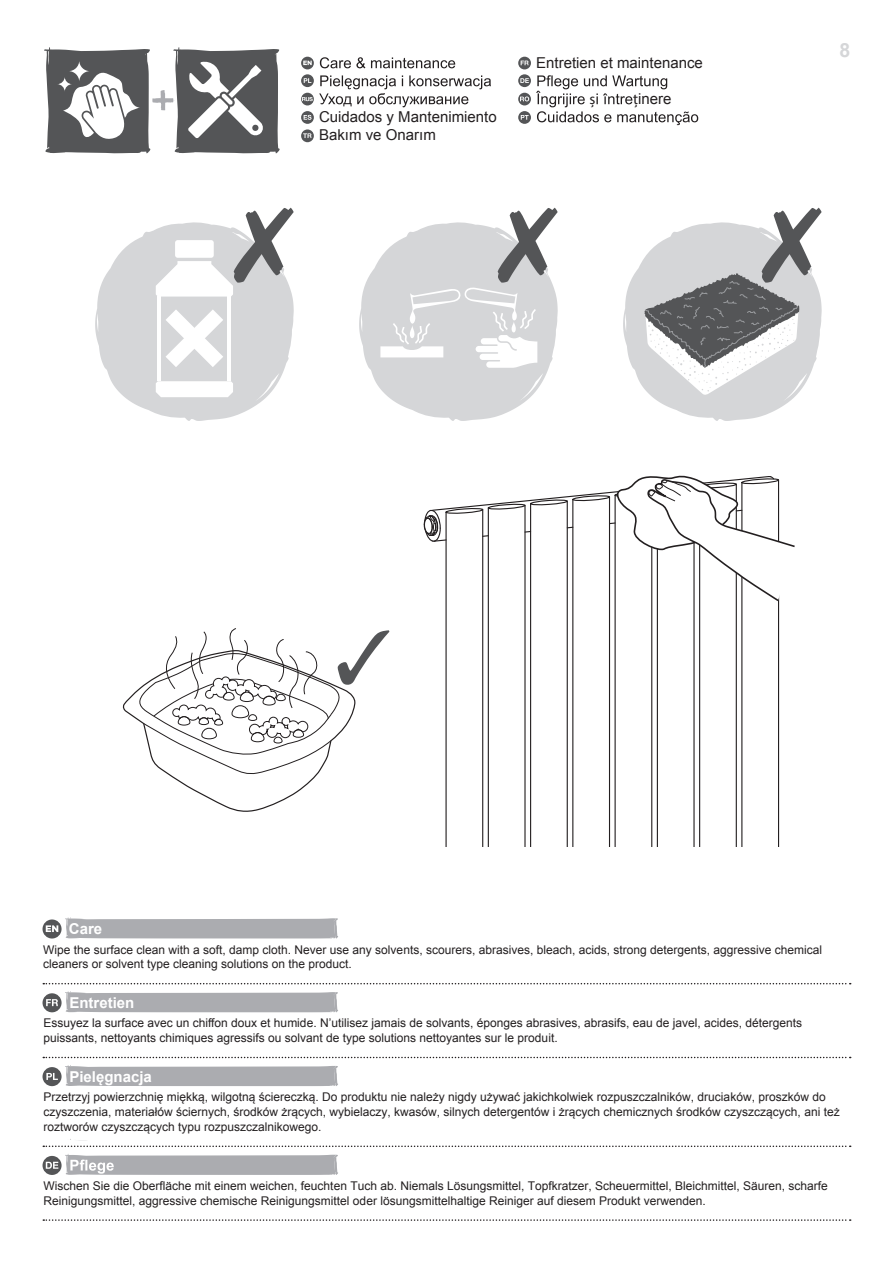
<style>
.page{position:relative;width:893px;height:1263px;background:#fff}
.page>*{position:absolute;margin:0;border:0;box-sizing:border-box;transform-origin:0 0}
.t1{font:700 19.5px "Arial";color:#d5d6d8}
.t2{font:15px/18px "Arial";color:#231f20}
.t3{font:700 15px "Arial";color:#fff}
.t4{font:15px "Myriad Pro";color:#231f20}
.t5{font:12px/15px "Arial";color:#231f20}
.s1{font-family:"Myriad Pro"}
</style>
<div class="page">
<svg style="left:359px;top:208px;width:199px;height:213px"></svg>
<svg style="left:95px;top:208px;width:199px;height:213px"></svg>
<svg style="left:623px;top:208px;width:199px;height:213px"></svg>
<svg style="left:518px;top:57px;width:180px;height:68px"></svg>
<svg style="left:301px;top:57px;width:190px;height:85px"></svg>
<svg style="left:44px;top:47px;width:236px;height:107px"></svg>
<svg style="left:122px;top:628px;width:267px;height:184px"></svg>
<svg style="left:43px;top:983px;width:808px;height:1px"></svg>
<svg style="left:43px;top:1057px;width:808px;height:1px"></svg>
<svg style="left:43px;top:1219px;width:808px;height:2px"></svg>
<svg style="left:43px;top:917px;width:295px;height:21px;background:#b3b4b7"></svg>
<svg style="left:43px;top:991px;width:295px;height:21px;background:#b2b2b6"></svg>
<svg style="left:43px;top:1065px;width:295px;height:21px;background:#b1b2b5"></svg>
<svg style="left:43px;top:1139px;width:808px;height:36px"></svg>
<hr style="left:778px;top:480px;width:1px;height:366px;background:#231f20">
<hr style="left:741px;top:482px;width:1px;height:364px;background:#231f20">
<hr style="left:736px;top:484px;width:1px;height:362px;background:#231f20">
<hr style="left:699px;top:487px;width:1px;height:359px;background:#231f20">
<hr style="left:693px;top:488px;width:2px;height:358px;background:#231f20">
<hr style="left:657px;top:491px;width:1px;height:355px;background:#231f20">
<hr style="left:651px;top:493px;width:1px;height:353px;background:#231f20">
<hr style="left:615px;top:495px;width:1px;height:351px;background:#231f20">
<hr style="left:609px;top:497px;width:1px;height:349px;background:#231f20">
<hr style="left:572px;top:499px;width:1px;height:347px;background:#231f20">
<hr style="left:567px;top:501px;width:1px;height:345px;background:#231f20">
<hr style="left:530px;top:504px;width:1px;height:342px;background:#231f20">
<hr style="left:524px;top:505px;width:2px;height:341px;background:#231f20">
<hr style="left:488px;top:508px;width:1px;height:338px;background:#231f20">
<hr style="left:482px;top:510px;width:1px;height:336px;background:#231f20">
<hr style="left:445px;top:512px;width:2px;height:334px;background:#231f20">
<svg style="left:423px;top:475px;width:372px;height:127px"></svg>
<p class="t2" style="left:319px;top:108px;width:179px">Cuidados y Mantenimiento<br>Bakım ve Onarım</p>
<p class="t2" style="left:536px;top:54px;width:168px">Entretien et maintenance</p>
<p class="t4" style="left:590px;top:90px;width:7px">ș</p>
<p class="t2" style="left:633px;top:90px;width:40px"><span class="s1">ț</span>inere</p>
<h1 class="t1" style="left:839px;top:37px;width:12px">8</h1>
<p class="t3" style="left:69px;top:919px;width:35px">Care</p>
<p class="t5" style="left:43px;top:942px;width:780px;line-height:14.4px">Wipe the surface clean with a soft, damp cloth. Never use any solvents, scourers, abrasives, bleach, acids, strong detergents, aggressive chemical cleaners or solvent type cleaning solutions on the product.</p>
<p class="t3" style="left:69px;top:993px;width:67px">Entretien</p>
<p class="t5" style="left:43px;top:1016px;width:760px">Essuyez la surface avec un chiffon doux et humide. N’utilisez jamais de solvants, éponges abrasives, abrasifs, eau de javel, acides, détergents puissants, nettoyants chimiques agressifs ou solvant de type solutions nettoyantes sur le produit.</p>
<p class="t3" style="left:69px;top:1066px;width:84px">Pielęgnacja</p>
<p class="t5" style="left:43px;top:1089px;width:798px">Przetrzyj powierzchnię miękką, wilgotną ściereczką. Do produktu nie należy nigdy używać jakichkolwiek rozpuszczalników, druciaków, proszków do czyszczenia, materiałów ściernych, środków żrących, wybielaczy, kwasów, silnych detergentów i żrących chemicznych środków czyszczących, ani też roztworów czyszczących typu rozpuszczalnikowego.</p>
<p class="t5" style="left:44px;top:1178px;width:786px">Wischen Sie die Oberfläche mit einem weichen, feuchten Tuch ab. Niemals Lösungsmittel, Topfkratzer, Scheuermittel, Bleichmittel, Säuren, scharfe<br>Reinigungsmittel, aggressive chemische Reinigungsmittel oder lösungsmittelhaltige Reiniger auf diesem Produkt verwenden.</p>
</div>
